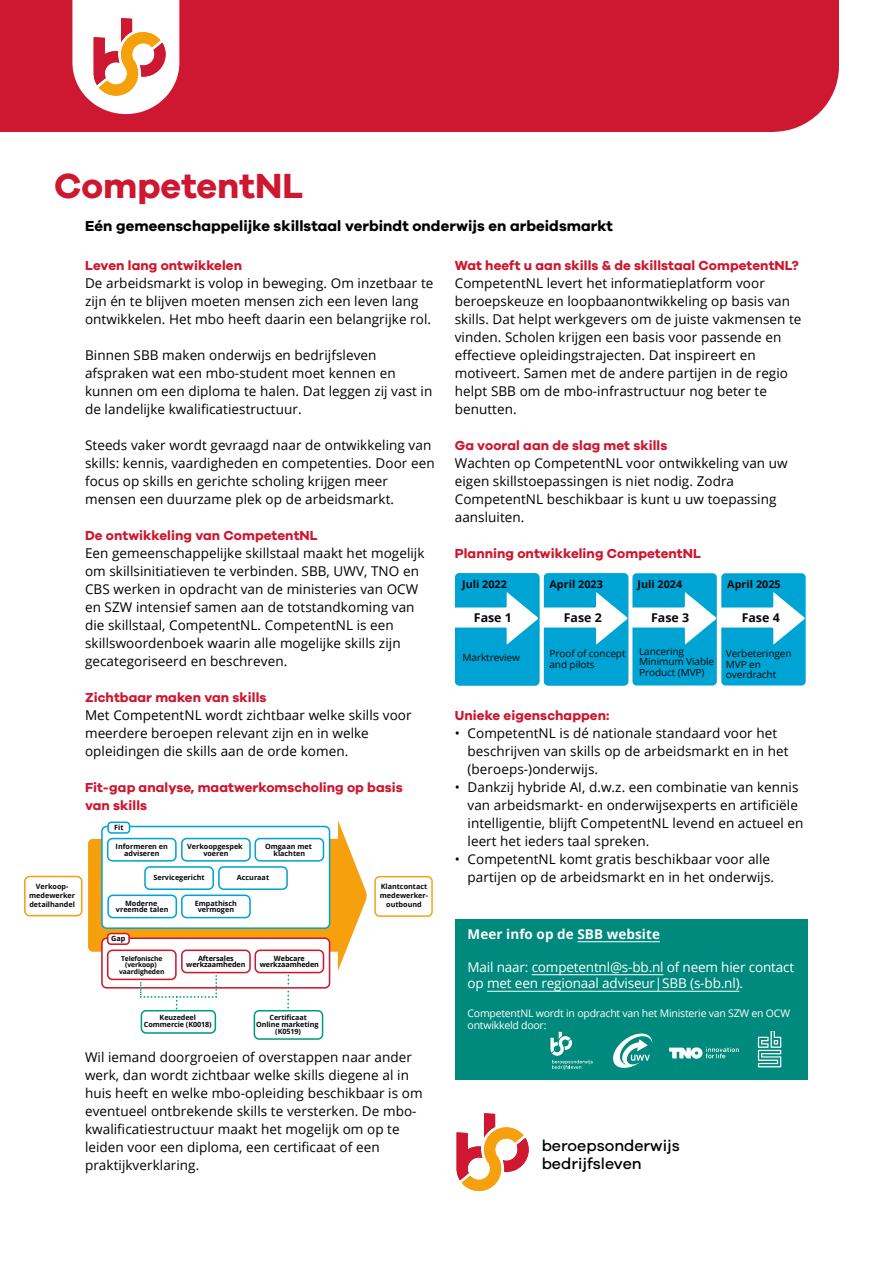
<style>
.page{position:relative;width:893px;height:1263px;background:#fff}
.page>*{position:absolute;margin:0;border:0;box-sizing:border-box;transform-origin:0 0}
.t1{font:700 36px "Galano Grotesque";color:#ce1730}
.t2{font:500 15.9px/18px "Galano Grotesque";color:#000}
.t3{font:700 15px "Galano Grotesque";letter-spacing:.005em;color:#000}
.t4{font:700 13.65px "Galano Grotesque";color:#ce1730}
.t5{font:13.5px/18px "Open Sans";letter-spacing:.005em;color:#000}
.t6{font:700 13.5px/18px "Galano Grotesque";letter-spacing:.005em;color:#ce1730}
.t7{font:13.5px/16.5px "Open Sans";letter-spacing:-.01em;color:#fff}
.t8{font:700 13.5px "Open Sans";letter-spacing:.005em;color:#fff}
.t9{font:700 12.15px "Open Sans";color:#04070b}
.t10{font:700 10.65px "Open Sans";color:#04070b}
.t11{font:10.5px/12px "Open Sans";letter-spacing:-.02em;color:#fff}
.t12{font:9.9px/10.6px "Open Sans";letter-spacing:-.01em;color:#04070b}
.t13{font:700 7.2px/6.8px "Open Sans";color:#04070b;text-align:center}
.t14{font:700 7.2px/6.8px "Open Sans";letter-spacing:-.01em;color:#000;text-align:center}
.t15{font:700 6.75px/6.8px "Open Sans";letter-spacing:-.01em;color:#000;text-align:center}
</style>
<div class="page">
<div style="left:0;top:0;width:773px;height:132px;background:#ce1730"></div>
<svg style="left:773px;top:0;width:66px;height:132px;background:#d32f45"></svg>
<div style="left:455px;top:573px;width:84px;height:112px;background:#00a4d4;border-radius:4px"></div>
<div style="left:544px;top:573px;width:84px;height:112px;background:#00a4d4;border-radius:4px"></div>
<div style="left:632px;top:573px;width:85px;height:112px;background:#00a4d4;border-radius:4px"></div>
<div style="left:721px;top:573px;width:85px;height:112px;background:#00a4d4;border-radius:4px"></div>
<svg style="left:455px;top:592px;width:350px;height:53px"></svg>
<div style="left:455px;top:920px;width:352px;height:105px;background:#00897d"></div>
<hr style="left:577px;top:941px;width:83px;height:1px;background:#fff">
<hr style="left:532px;top:974px;width:131px;height:1px;background:#fff">
<hr style="left:487px;top:991px;width:252px;height:1px;background:#fff">
<div style="left:455px;top:1024px;width:352px;height:56px;background:#00897d"></div>
<svg style="left:550px;top:1032px;width:43px;height:37px"></svg>
<svg style="left:669px;top:1047px;width:70px;height:12px"></svg>
<svg style="left:613px;top:1033px;width:39px;height:35px"></svg>
<svg style="left:758px;top:1032px;width:23px;height:35px"></svg>
<svg style="left:72px;top:0;width:107px;height:114px"></svg>
<svg style="left:457px;top:1113px;width:72px;height:78px"></svg>
<div style="left:141px;top:1010px;width:75px;height:24px;border:2px solid #009c7e;border-radius:5px"></div>
<svg style="left:88px;top:820px;width:279px;height:201px"></svg>
<div style="left:255px;top:950px;width:68px;height:22px;background:#fff;border-radius:5px"></div>
<div style="left:255px;top:949px;width:69px;height:24px;border:2px solid #ce1730;border-radius:5px"></div>
<div style="left:254px;top:1011px;width:69px;height:28px;background:#fff;border-radius:5px"></div>
<div style="left:254px;top:1010px;width:69px;height:30px;border:2px solid #009c7e;border-radius:5px"></div>
<div style="left:24px;top:876px;width:58px;height:40px;border:2px solid #f6a00e;border-radius:5px"></div>
<div style="left:374px;top:876px;width:59px;height:41px;border:1px solid #f6a00e;border-radius:5px"></div>
<h1 class="t1" style="left:54px;top:164px;width:251px">CompetentNL</h1>
<p class="t3" style="left:85px;top:217px;width:530px">Eén gemeenschappelijke skillstaal verbindt onderwijs en arbeidsmarkt</p>
<p class="t6" style="left:85px;top:256px;width:158px">Leven lang ontwikkelen</p>
<p class="t5" style="left:85px;top:274px;width:350px">De arbeidsmarkt is volop in beweging. Om inzetbaar te zijn én te blijven moeten mensen zich een leven lang ontwikkelen. Het mbo heeft daarin een belangrijke rol.</p>
<p class="t5" style="left:85px;top:346px;width:349px">Binnen SBB maken onderwijs en bedrijfsleven afspraken wat een mbo-student moet kennen en kunnen om een diploma te halen. Dat leggen zij vast in de landelijke kwalificatiestructuur.</p>
<p class="t5" style="left:85px;top:436px;width:351px">Steeds vaker wordt gevraagd naar de ontwikkeling van skills: kennis, vaardigheden en competenties. Door een focus op skills en gerichte scholing krijgen meer mensen een duurzame plek op de arbeidsmarkt.</p>
<p class="t6" style="left:85px;top:526px;width:234px">De ontwikkeling van CompetentNL</p>
<p class="t5" style="left:85px;top:544px;width:341px">Een gemeenschappelijke skillstaal maakt het mogelijk om skillsinitiatieven te verbinden. SBB, UWV, TNO en CBS werken in opdracht van de ministeries van OCW en SZW intensief samen aan de totstandkoming van die skillstaal, CompetentNL. CompetentNL is een skillswoordenboek waarin alle mogelijke skills zijn gecategoriseerd en beschreven.</p>
<p class="t6" style="left:85px;top:688px;width:183px">Zichtbaar maken van skills</p>
<p class="t5" style="left:85px;top:706px;width:328px">Met CompetentNL wordt zichtbaar welke skills voor meerdere beroepen relevant zijn en in welke opleidingen die skills aan de orde komen.</p>
<p class="t6" style="left:85px;top:778px;width:319px">Fit-gap analyse, maatwerkomscholing op basis van skills</p>
<p class="t13" style="left:114px;top:824px;width:11px">Fit</p>
<p class="t13" style="left:116px;top:842px;width:54px">Informeren en adviseren</p>
<p class="t13" style="left:187px;top:842px;width:57px">Verkoopgespek voeren</p>
<p class="t13" style="left:265px;top:842px;width:48px">Omgaan met klachten</p>
<p class="t13" style="left:153px;top:873px;width:53px">Servicegericht</p>
<p class="t13" style="left:237px;top:873px;width:34px">Accuraat</p>
<p class="t13" style="left:29px;top:882px;width:47px;line-height:8.7px">Verkoop&shy;medewerker detailhandel</p>
<p class="t13" style="left:380px;top:882px;width:50px;line-height:8.7px">Klantcontact medewerker&shy;outbound</p>
<p class="t13" style="left:116px;top:899px;width:54px">Moderne vreemde talen</p>
<p class="t13" style="left:195px;top:899px;width:44px">Empathisch vermogen</p>
<p class="t14" style="left:111px;top:935px;width:16px">Gap</p>
<p class="t15" style="left:119px;top:954px;width:47px">Telefonische (verkoop) vaardigheden</p>
<p class="t14" style="left:186px;top:954px;width:61px">Aftersales werkzaamheden</p>
<p class="t14" style="left:260px;top:954px;width:61px">Webcare werkzaamheden</p>
<p class="t13" style="left:144px;top:1014px;width:69px">Keuzedeel<br>Commercie (K0018)</p>
<p class="t13" style="left:256px;top:1014px;width:64px">Certificaat<br>Online marketing (K0519)</p>
<p class="t5" style="left:85px;top:1048px;width:339px">Wil iemand doorgroeien of overstappen naar ander werk, dan wordt zichtbaar welke skills diegene al in huis heeft en welke mbo-opleiding beschikbaar is om eventueel ontbrekende skills te versterken. De mbo&shy;kwalificatiestructuur maakt het mogelijk om op te leiden voor een diploma, een certificaat of een praktijkverklaring.</p>
<p class="t6" style="left:455px;top:256px;width:346px">Wat heeft u aan skills &amp; de skillstaal CompetentNL?</p>
<p class="t5" style="left:455px;top:274px;width:348px">CompetentNL levert het informatieplatform voor beroepskeuze en loopbaanontwikkeling op basis van skills. Dat helpt werkgevers om de juiste vakmensen te vinden. Scholen krijgen een basis voor passende en effectieve opleidingstrajecten. Dat inspireert en motiveert. Samen met de andere partijen in de regio helpt SBB om de mbo-infrastructuur nog beter te benutten.</p>
<p class="t6" style="left:455px;top:436px;width:214px">Ga vooral aan de slag met skills</p>
<p class="t5" style="left:455px;top:454px;width:334px">Wachten op CompetentNL voor ontwikkeling van uw eigen skillstoepassingen is niet nodig. Zodra CompetentNL beschikbaar is kunt u uw toepassing aansluiten.</p>
<p class="t6" style="left:455px;top:544px;width:248px">Planning ontwikkeling CompetentNL</p>
<p class="t4" style="left:455px;top:547px;width:132px">met Vaardigheden’</p>
<p class="t10" style="left:462px;top:576px;width:46px">Juli 2022</p>
<p class="t10" style="left:549px;top:576px;width:55px">April 2023</p>
<p class="t10" style="left:637px;top:576px;width:46px">Juli 2024</p>
<p class="t10" style="left:727px;top:576px;width:55px">April 2025</p>
<p class="t9" style="left:474px;top:609px;width:40px">Fase 1</p>
<p class="t9" style="left:564px;top:609px;width:40px">Fase 2</p>
<p class="t9" style="left:651px;top:609px;width:40px">Fase 3</p>
<p class="t9" style="left:742px;top:609px;width:40px">Fase 4</p>
<p class="t12" style="left:463px;top:651px;width:59px">Marktreview</p>
<p class="t12" style="left:549px;top:648px;width:78px">Proof of concept and pilots</p>
<p class="t12" style="left:639px;top:646px;width:77px">Lancering<br>Minimum Viable<br>Product (MVP)</p>
<p class="t12" style="left:726px;top:648px;width:67px">Verbeteringen<br>MVP en overdracht</p>
<p class="t6" style="left:455px;top:706px;width:156px">Unieke eigenschappen:</p>
<p class="t5" style="left:468px;top:724px;width:323px;text-indent:-13px">• CompetentNL is dé nationale standaard voor het beschrijven van skills op de arbeidsmarkt en in het (beroeps-)onderwijs.</p>
<p class="t5" style="left:468px;top:778px;width:337px;text-indent:-13px">• Dankzij hybride AI, d.w.z. een combinatie van kennis van arbeidsmarkt- en onderwijsexperts en artificiële intelligentie, blijft CompetentNL levend en actueel en leert het ieders taal spreken.</p>
<p class="t5" style="left:455px;top:850px;width:321px;text-align:right">• CompetentNL komt gratis beschikbaar voor alle partijen op de arbeidsmarkt en in het onderwijs.</p>
<p class="t8" style="left:468px;top:924px;width:194px">Meer info op de SBB website</p>
<p class="t7" style="left:468px;top:958px;width:328px">Mail naar: competentnl@s-bb.nl of neem hier contact op met een regionaal adviseur|SBB (s-bb.nl).</p>
<p class="t11" style="left:468px;top:1007px;width:324px">CompetentNL wordt in opdracht van het Ministerie van SZW en OCW ontwikkeld door:</p>
<p class="t2" style="left:542px;top:1136px;width:140px">beroepsonderwijs bedrijfsleven</p>
</div>
